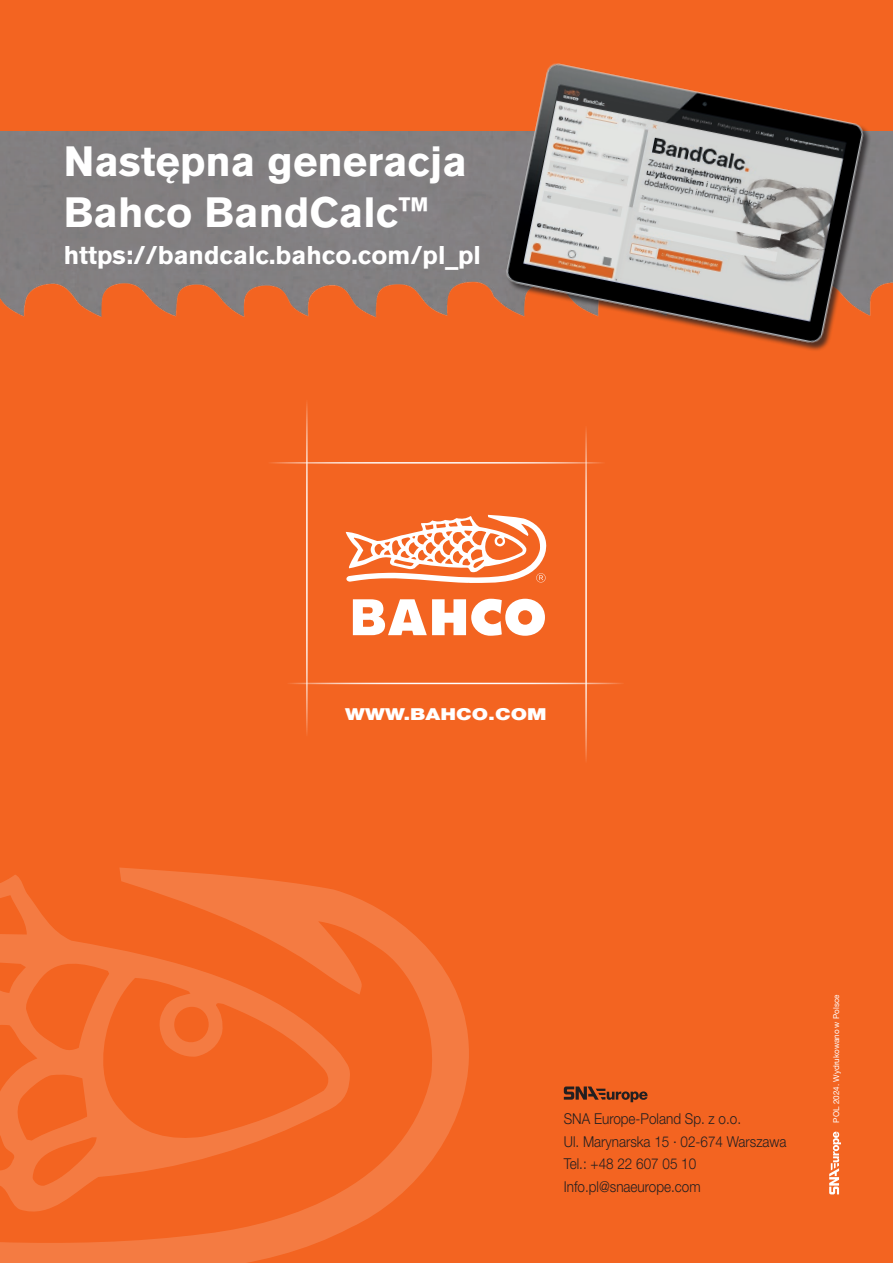
<style>
.page{position:relative;width:893px;height:1263px;background:#f36421}
.page>*{position:absolute;margin:0;border:0;box-sizing:border-box;transform-origin:0 0}
.t1{font:700 42px/50.4px "Akzidenz Grotesk Pro";color:#fff}
.t2{font:700 25.5px "Akzidenz Grotesk Pro";color:#fff}
.t3{font:900 16.5px "Helvetica Neue LT Pro";color:#fff;scale:1.25 1}
.t4{font:300 15px/22.5px "Helvetica Neue LT Pro";color:#231f20;scale:.9 1}
.t5{font:8.1px "Helvetica Neue LT Pro";color:#fff}
</style>
<div class="page">
<hr style="left:267px;top:462px;width:338px;height:2px;background:#fff">
<svg style="left:564px;top:1086px;width:84px;height:16px"></svg>
<svg style="left:353px;top:599px;width:192px;height:37px"></svg>
<svg style="left:346px;top:515px;width:201px;height:68px"></svg>
<hr style="left:287px;top:683px;width:337px;height:1px;background:#fff">
<hr style="left:306px;top:399px;width:2px;height:337px;background:#fff">
<hr style="left:585px;top:425px;width:2px;height:338px;background:#fff">
<svg style="left:0;top:867px;width:469px;height:396px"></svg>
<img style="left:0;top:132px;width:893px;height:186px">
<img style="left:487px;top:63px;width:397px;height:288px">
<svg style="left:829px;top:1131px;width:12px;height:63px"></svg>
<h1 class="t1" style="left:64px;top:136px;width:405px">Następna generacja<br>Bahco BandCalc™</h1>
<h2 class="t2" style="left:64px;top:239px;width:419px">https://bandcalc.bahco.com/pl_pl</h2>
<p class="t3" style="left:345px;top:704px;width:163px">WWW.BAHCO.COM</p>
<p class="t4" style="left:564px;top:1107px;width:249px">SNA Europe-Poland Sp. z o.o.<br>Ul. Marynarska 15 · 02-674 Warszawa<br>Tel.: +48 22 607 05 10<br>Info.pl@snaeurope.com</p>
<p class="t5" style="left:831px;top:1122px;width:129px;rotate:-90deg">POL 2024. Wydrukowano w Polsce</p>
</div>
